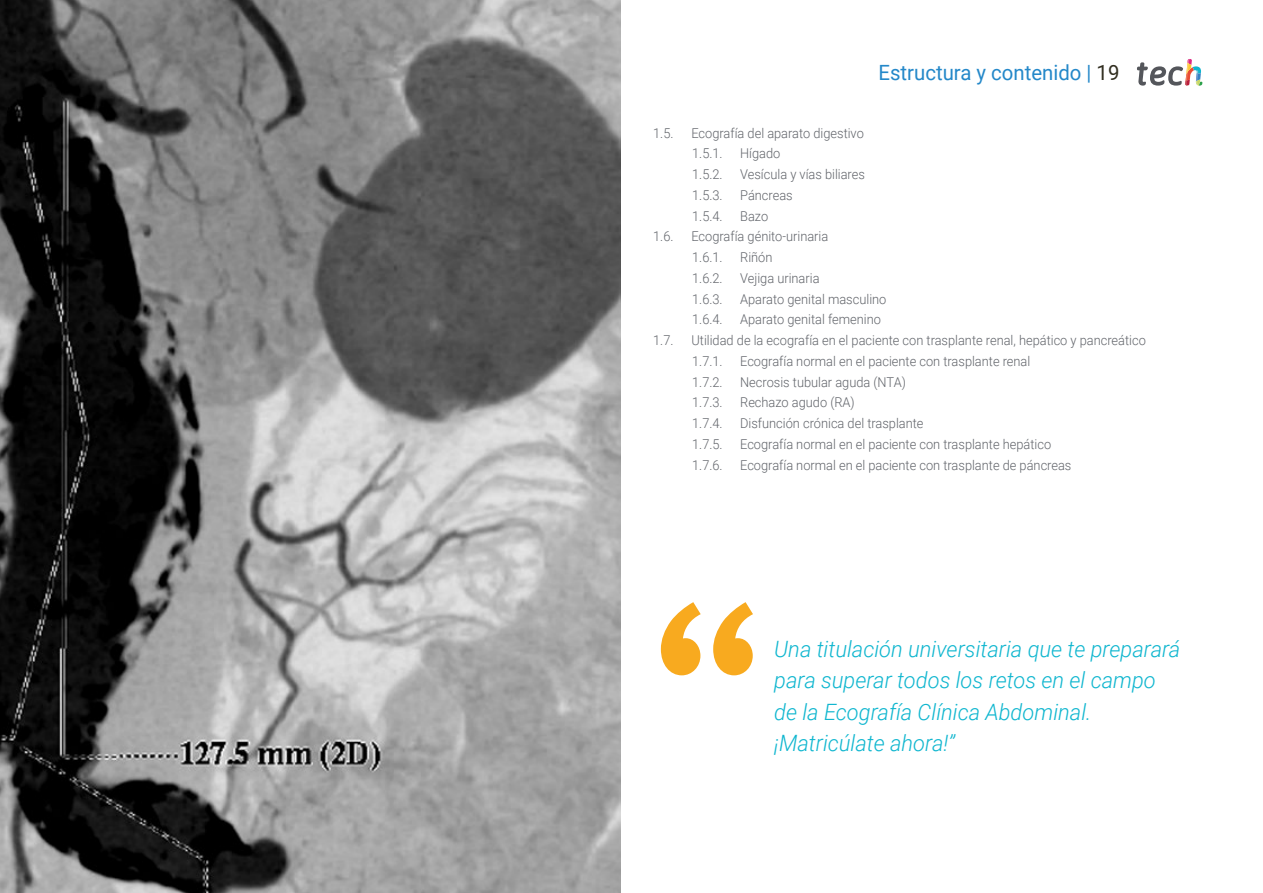
<style>
.page{position:relative;width:1263px;height:893px;background:#fff}
.page>*{position:absolute;margin:0;border:0;box-sizing:border-box;transform-origin:0 0}
.t1{font:italic 300 22.5px/31.5px "Roboto";color:#0fb6cf}
.t2{font:21px "Roboto";color:#2488c9}
.t3{font:300 13.5px/20.7px "Roboto";color:#61646a;scale:.95 1}
.s1{color:#312e20}
</style>
<div class="page">
<svg style="left:661px;top:602px;width:92px;height:73px"></svg>
<img style="left:0;top:0;width:621px;height:893px">
<svg style="left:1137px;top:59px;width:65px;height:27px"></svg>
<h2 class="t2" style="left:878px;top:57px;width:242px">Estructura y contenido | <span class="s1">19</span></h2>
<p class="t3" style="left:653px;top:122px;width:23px">1.5.</p>
<p class="t3" style="left:691px;top:122px;width:183px">Ecografía del aparato digestivo<br>1.5.1.</p>
<p class="t3" style="left:740px;top:143px;width:44px">Hígado</p>
<p class="t3" style="left:692px;top:164px;width:34px">1.5.2.</p>
<p class="t3" style="left:740px;top:164px;width:133px">Vesícula y vías biliares</p>
<p class="t3" style="left:692px;top:184px;width:34px">1.5.3.</p>
<p class="t3" style="left:740px;top:184px;width:57px">Páncreas</p>
<p class="t3" style="left:692px;top:205px;width:34px">1.5.4.</p>
<p class="t3" style="left:740px;top:205px;width:31px">Bazo</p>
<p class="t3" style="left:653px;top:226px;width:23px">1.6.</p>
<p class="t3" style="left:691px;top:226px;width:146px">Ecografía génito-urinaria<br>1.6.1.</p>
<p class="t3" style="left:740px;top:247px;width:35px">Riñón</p>
<p class="t3" style="left:692px;top:267px;width:34px">1.6.2.</p>
<p class="t3" style="left:740px;top:267px;width:85px">Vejiga urinaria</p>
<p class="t3" style="left:692px;top:288px;width:34px">1.6.3.</p>
<p class="t3" style="left:740px;top:288px;width:155px">Aparato genital masculino</p>
<p class="t3" style="left:692px;top:309px;width:34px">1.6.4.</p>
<p class="t3" style="left:740px;top:309px;width:150px">Aparato genital femenino</p>
<p class="t3" style="left:653px;top:330px;width:23px">1.7.</p>
<p class="t3" style="left:691px;top:330px;width:480px">Utilidad de la ecografía en el paciente con trasplante renal, hepático y pancreático<br>1.7.1.</p>
<p class="t3" style="left:740px;top:350px;width:307px">Ecografía normal en el paciente con trasplante renal</p>
<p class="t3" style="left:692px;top:371px;width:34px">1.7.2.</p>
<p class="t3" style="left:740px;top:371px;width:176px">Necrosis tubular aguda (NTA)</p>
<p class="t3" style="left:692px;top:392px;width:34px">1.7.3.</p>
<p class="t3" style="left:740px;top:392px;width:122px">Rechazo agudo (RA)</p>
<p class="t3" style="left:692px;top:413px;width:34px">1.7.4.</p>
<p class="t3" style="left:740px;top:413px;width:195px">Disfunción crónica del trasplante</p>
<p class="t3" style="left:692px;top:433px;width:34px">1.7.5.</p>
<p class="t3" style="left:740px;top:433px;width:329px">Ecografía normal en el paciente con trasplante hepático</p>
<p class="t3" style="left:692px;top:454px;width:34px">1.7.6.</p>
<p class="t3" style="left:740px;top:454px;width:350px">Ecografía normal en el paciente con trasplante de páncreas</p>
<h1 class="t1" style="left:774px;top:632px;width:408px">Una titulación universitaria que te preparará para superar todos los retos en el campo de la Ecografía Clínica Abdominal. ¡Matricúlate ahora!’’</h1>
</div>
